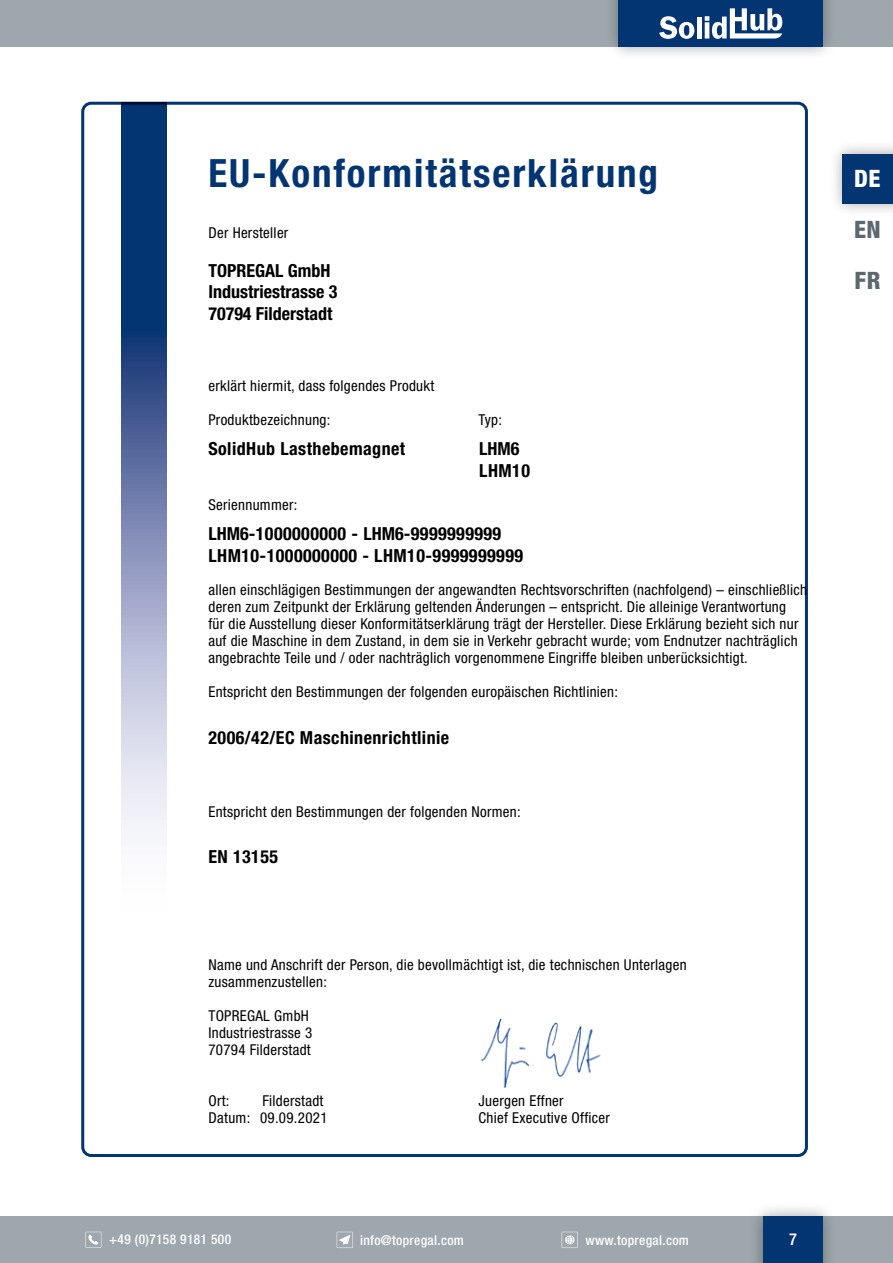
<style>
.page{position:relative;width:893px;height:1263px;background:#fff}
.page>*{position:absolute;margin:0;border:0;box-sizing:border-box;transform-origin:0 0}
.t1{font:700 condensed 39px "Helvetica Neue LT Pro";letter-spacing:.05em;color:#033572}
.t2{font:800 condensed 24px/51px "Helvetica Neue LT Pro";color:#5c686e}
.t3{font:800 condensed 24px "Helvetica Neue LT Pro";color:#fff}
.t4{font:700 condensed 18px/21.6px "Helvetica Neue LT Pro";letter-spacing:.025em;color:#000}
.t5{font:700 condensed 18px/21.6px "Helvetica Neue LT Pro";color:#000}
.t6{font:500 condensed 16.5px "Helvetica Neue LT Pro";color:#fff}
.t7{font:condensed 15px/17px "Helvetica Neue LT Pro";letter-spacing:.02em;color:#000}
.t8{font:500 condensed 13.5px "Helvetica Neue LT Pro";letter-spacing:.025em;color:#fff}
</style>
<div class="page">
<div style="left:0;top:1216px;width:893px;height:47px;background:#9ea7ad"></div>
<svg style="left:562px;top:1232px;width:16px;height:16px"></svg>
<svg style="left:337px;top:1232px;width:16px;height:16px"></svg>
<svg style="left:85px;top:1232px;width:16px;height:16px"></svg>
<div style="left:0;top:0;width:893px;height:47px;background:#9ea7ad"></div>
<div style="left:604px;top:0;width:233px;height:61px;background:#000;opacity:.35"></div>
<div style="left:619px;top:0;width:204px;height:47px;background:#033572"></div>
<div style="left:749px;top:1202px;width:88px;height:61px;background:#000;opacity:.35"></div>
<div style="left:763px;top:1216px;width:60px;height:47px;background:#033572"></div>
<div style="left:829px;top:139px;width:64px;height:78px;background:#000;opacity:.35"></div>
<div style="left:843px;top:154px;width:50px;height:49px;background:#033572"></div>
<svg style="left:659px;top:16px;width:35px;height:23px"></svg>
<hr style="left:697px;top:17px;width:4px;height:22px;background:#fff">
<svg style="left:705px;top:8px;width:77px;height:31px"></svg>
<img style="left:480px;top:1020px;width:121px;height:67px">
<svg style="left:121px;top:102px;width:46px;height:729px;background:#657ca7"></svg>
<h1 class="t1" style="left:208px;top:150px;width:451px">EU-Konformitätserklärung</h1>
<p class="t7" style="left:208px;top:224px;width:81px">Der Hersteller</p>
<p class="t5" style="left:208px;top:260px;width:130px">TOPREGAL GmbH<br>Industriestrasse 3<br>70794 Filderstadt</p>
<p class="t7" style="left:208px;top:377px;width:227px">erklärt hiermit, dass folgendes Produkt</p>
<p class="t7" style="left:208px;top:411px;width:124px">Produktbezeichnung:</p>
<p class="t7" style="left:478px;top:411px;width:25px">Typ:</p>
<p class="t4" style="left:208px;top:438px;width:198px">SolidHub Lasthebemagnet</p>
<p class="t7" style="left:208px;top:496px;width:91px">Seriennummer:</p>
<p class="t4" style="left:479px;top:438px;width:52px">LHM6<br>LHM10</p>
<p class="t4" style="left:208px;top:523px;width:316px">LHM6-1000000000 - LHM6-9999999999<br>LHM10-1000000000 - LHM10-9999999999</p>
<p class="t7" style="left:208px;top:581px;width:600px">allen einschlägigen Bestimmungen der angewandten Rechtsvorschriften (nachfolgend) – einschließlich deren zum Zeitpunkt der Erklärung geltenden Änderungen – entspricht. Die alleinige Verantwortung<br>für die Ausstellung dieser Konformitätserklärung trägt der Hersteller. Diese Erklärung bezieht sich nur auf die Maschine in dem Zustand, in dem sie in Verkehr gebracht wurde; vom Endnutzer nachträglich angebrachte Teile und / oder nachträglich vorgenommene Eingriffe bleiben unberücksichtigt.</p>
<p class="t7" style="left:208px;top:683px;width:411px">Entspricht den Bestimmungen der folgenden europäischen Richtlinien:</p>
<p class="t4" style="left:209px;top:727px;width:242px">2006/42/EC Maschinenrichtlinie</p>
<p class="t7" style="left:208px;top:802px;width:314px">Entspricht den Bestimmungen der folgenden Normen:</p>
<p class="t4" style="left:208px;top:846px;width:71px">EN 13155</p>
<p class="t7" style="left:208px;top:956px;width:480px">Name und Anschrift der Person, die bevollmächtigt ist, die technischen Unterlagen zusammenzustellen:</p>
<p class="t7" style="left:208px;top:1007px;width:105px">TOPREGAL GmbH<br>Industriestrasse 3<br>70794 Filderstadt</p>
<p class="t7" style="left:208px;top:1092px;width:23px">Ort:</p>
<p class="t7" style="left:262px;top:1092px;width:63px">Filderstadt</p>
<p class="t7" style="left:478px;top:1092px;width:87px">Juergen Effner</p>
<p class="t7" style="left:208px;top:1109px;width:43px">Datum:</p>
<p class="t7" style="left:478px;top:1109px;width:133px">Chief Executive Officer</p>
<p class="t7" style="left:260px;top:1109px;width:69px">09.09.2021</p>
<p class="t8" style="left:109px;top:1231px;width:123px">+49 (0)7158 9181 500</p>
<p class="t8" style="left:360px;top:1232px;width:105px">info@topregal.com</p>
<p class="t8" style="left:585px;top:1232px;width:105px">www.topregal.com</p>
<p class="t6" style="left:789px;top:1229px;width:9px">7</p>
<h2 class="t3" style="left:854px;top:164px;width:28px">DE</h2>
<h2 class="t2" style="left:854px;top:204px;width:28px">EN<br>FR</h2>
</div>
